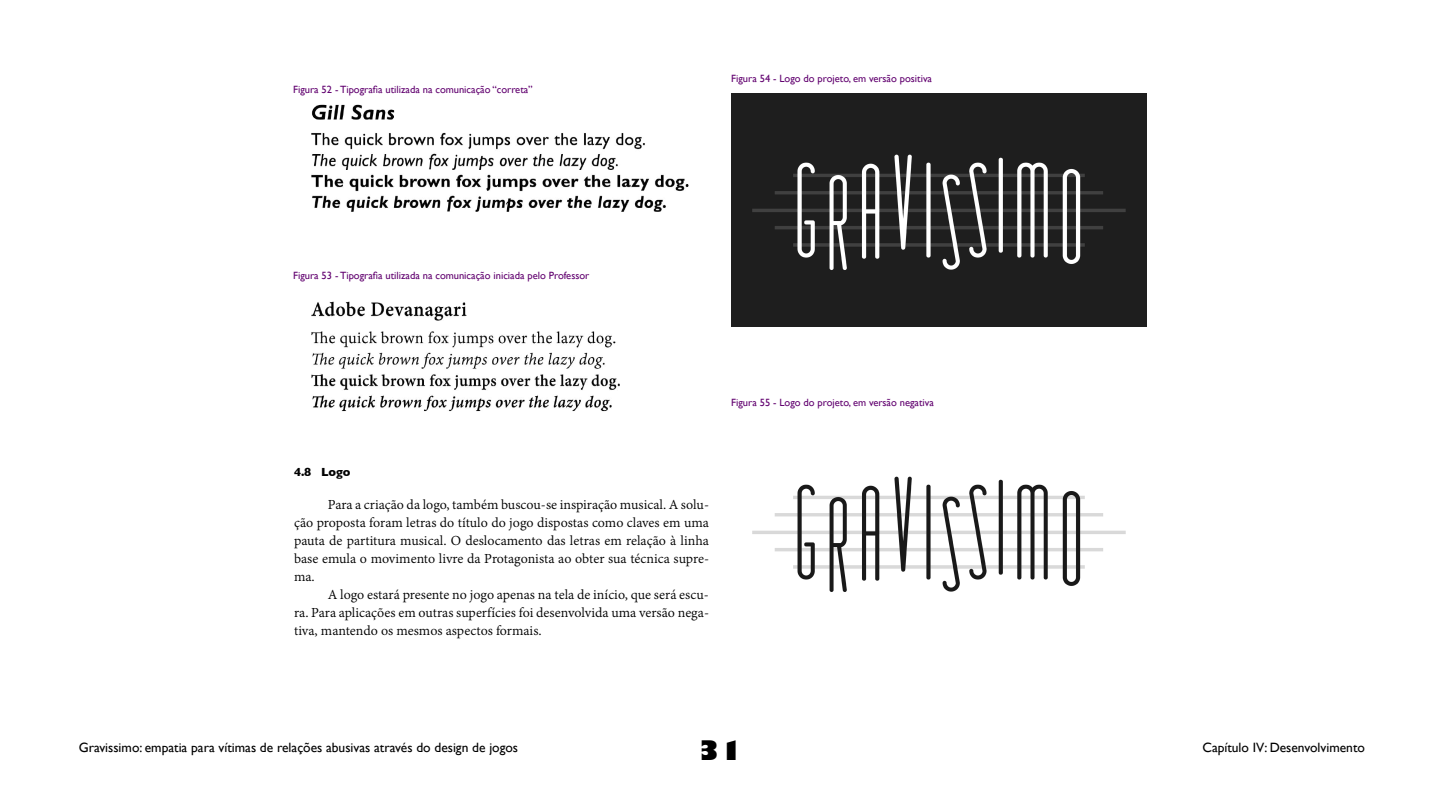
<style>
.page{position:relative;width:1440px;height:810px;background:#fff}
.page>*{position:absolute;margin:0;border:0;box-sizing:border-box;transform-origin:0 0}
.t1{font:800 26.25px "Gill Sans";color:#000}
.t2{font:15px/18px "Adobe Devanagari";color:#000;text-align:justify}
.t3{font:13.5px "Gill Sans";color:#000}
.t4{font:700 12px "Gill Sans";color:#000}
.t5{font:10.5px "Gill Sans";color:#61006f}
</style>
<div class="page">
<img style="left:311px;top:104px;width:378px;height:108px">
<img style="left:311px;top:301px;width:309px;height:111px">
<img style="left:731px;top:93px;width:415px;height:233px">
<img style="left:752px;top:476px;width:374px;height:116px">
<p class="t5" style="left:293px;top:83px;width:241px">Figura 52 - Tipografia utilizada na comunicação “correta”</p>
<p class="t5" style="left:731px;top:73px;width:202px">Figura 54 - Logo do projeto, em versão positiva</p>
<p class="t5" style="left:293px;top:269px;width:298px">Figura 53 - Tipografia utilizada na comunicação iniciada pelo Professor</p>
<p class="t5" style="left:731px;top:396px;width:204px">Figura 55 - Logo do projeto, em versão negativa</p>
<p class="t4" style="left:294px;top:462px;width:58px">4.8 Logo</p>
<p class="t2" style="left:294px;top:497px;width:417px;text-indent:34px">Para a criação da logo, também buscou-se inspiração musical. A solu&shy;ção proposta foram letras do título do jogo dispostas como claves em uma pauta de partitura musical. O deslocamento das letras em relação à linha base emula o movimento livre da Protagonista ao obter sua técnica supre&shy;ma.</p>
<p class="t2" style="left:294px;top:587px;width:417px;text-indent:34px">A logo estará presente no jogo apenas na tela de início, que será escu&shy;ra. Para aplicações em outras superfícies foi desenvolvida uma versão nega&shy;tiva, mantendo os mesmos aspectos formais.</p>
<p class="t3" style="left:79px;top:740px;width:441px">Gravissimo: empatia para vítimas de relações abusivas através do design de jogos</p>
<h1 class="t1" style="left:698px;top:730px;width:46px">31</h1>
<p class="t3" style="left:1203px;top:740px;width:164px">Capítulo IV: Desenvolvimento</p>
</div>
